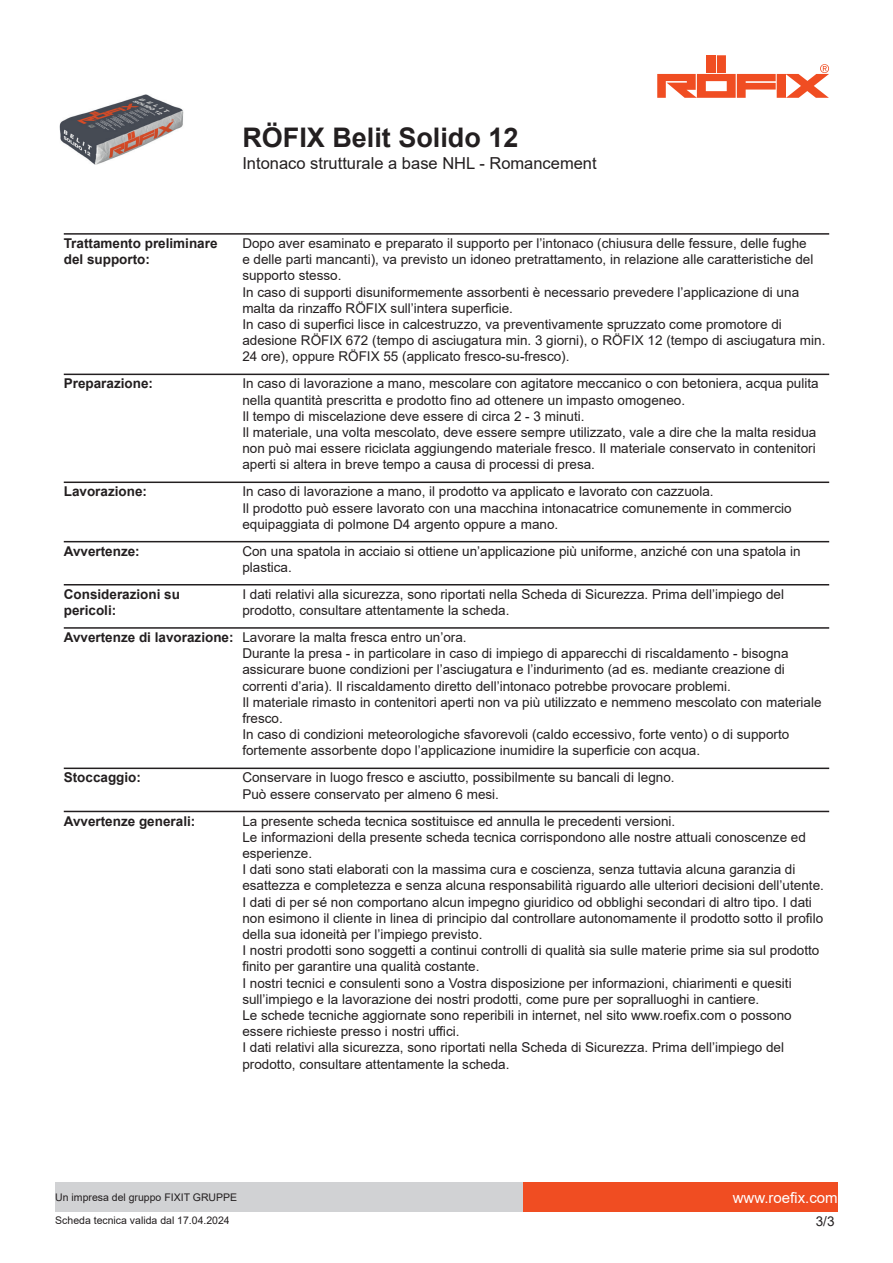
<style>
.page{position:relative;width:893px;height:1263px;background:#fff}
.page>*{position:absolute;margin:0;border:0;box-sizing:border-box;transform-origin:0 0}
.t1{font:700 27px "Arial";color:#231f20}
.t2{font:16.5px "Arial";color:#231f20}
.t3{font:15px "Arial";color:#fff}
.t4{font:13.5px/16.2px "Arial";color:#231f20}
.t5{font:700 13.5px/16.2px "Arial";color:#231f20}
.t6{font:10.5px "Arial";color:#231f20}
.s1{font-weight:700}
</style>
<div class="page">
<img style="left:59px;top:95px;width:125px;height:70px">
<div style="left:717px;top:55px;width:9px;height:18px;background:#f04d22"></div>
<div style="left:707px;top:55px;width:9px;height:18px;background:#f04d22"></div>
<svg style="left:657px;top:64px;width:172px;height:34px"></svg>
<div style="left:523px;top:1182px;width:315px;height:30px;background:#f04d22"></div>
<div style="left:55px;top:1182px;width:468px;height:30px;background:#d1d2d4"></div>
<hr style="left:64px;top:233px;width:765px;height:2px;background:#231f20">
<hr style="left:64px;top:374px;width:765px;height:1px;background:#231f20">
<hr style="left:64px;top:481px;width:765px;height:2px;background:#231f20">
<hr style="left:64px;top:541px;width:765px;height:1px;background:#231f20">
<hr style="left:64px;top:584px;width:765px;height:1px;background:#231f20">
<hr style="left:64px;top:627px;width:765px;height:2px;background:#231f20">
<hr style="left:64px;top:767px;width:765px;height:2px;background:#231f20">
<hr style="left:64px;top:811px;width:765px;height:1px;background:#231f20">
<h1 class="t1" style="left:242px;top:119px;width:278px">RÖFIX Belit Solido 12</h1>
<p class="t2" style="left:242px;top:152px;width:356px">Intonaco strutturale a base NHL - Romancement</p>
<p class="t5" style="left:64px;top:235px;width:155px">Trattamento preliminare del supporto:</p>
<p class="t4" style="left:242px;top:235px;width:584px">Dopo aver esaminato e preparato il supporto per l’intonaco (chiusura delle fessure, delle fughe<br>e delle parti mancanti), va previsto un idoneo pretrattamento, in relazione alle caratteristiche del supporto stesso.<br>In caso di supporti disuniformemente assorbenti è necessario prevedere l’applicazione di una malta da rinzaffo RÖFIX sull’intera superficie.<br>In caso di superfici lisce in calcestruzzo, va preventivamente spruzzato come promotore di adesione RÖFIX 672 (tempo di asciugatura min. 3 giorni), o RÖFIX 12 (tempo di asciugatura min.<br>24 ore), oppure RÖFIX 55 (applicato fresco-su-fresco).</p>
<p class="t5" style="left:64px;top:376px;width:91px">Preparazione:</p>
<p class="t4" style="left:242px;top:375px;width:578px">In caso di lavorazione a mano, mescolare con agitatore meccanico o con betoniera, acqua pulita nella quantità prescritta e prodotto fino ad ottenere un impasto omogeneo.<br>Il tempo di miscelazione deve essere di circa 2 - 3 minuti.<br>Il materiale, una volta mescolato, deve essere sempre utilizzato, vale a dire che la malta residua non può mai essere riciclata aggiungendo materiale fresco. Il materiale conservato in contenitori aperti si altera in breve tempo a causa di processi di presa.</p>
<p class="t5" style="left:64px;top:484px;width:85px">Lavorazione:</p>
<p class="t4" style="left:242px;top:483px;width:551px">In caso di lavorazione a mano, il prodotto va applicato e lavorato con cazzuola.<br>Il prodotto può essere lavorato con una macchina intonacatrice comunemente in commercio equipaggiata di polmone D4 argento oppure a mano.</p>
<p class="t5" style="left:64px;top:543px;width:78px">Avvertenze:</p>
<p class="t4" style="left:242px;top:543px;width:560px">Con una spatola in acciaio si ottiene un’applicazione più uniforme, anziché con una spatola in plastica.</p>
<p class="t5" style="left:64px;top:586px;width:118px">Considerazioni su pericoli:</p>
<p class="t4" style="left:242px;top:586px;width:543px">I dati relativi alla sicurezza, sono riportati nella Scheda di Sicurezza. Prima dell’impiego del prodotto, consultare attentamente la scheda.</p>
<p class="t4" style="left:242px;top:629px;width:581px;text-indent:-179px"><span class="s1">Avvertenze di lavorazione:</span> Lavorare la malta fresca entro un’ora.<br>Durante la presa - in particolare in caso di impiego di apparecchi di riscaldamento - bisogna assicurare buone condizioni per l’asciugatura e l’indurimento (ad es. mediante creazione di correnti d’aria). Il riscaldamento diretto dell’intonaco potrebbe provocare problemi.<br>Il materiale rimasto in contenitori aperti non va più utilizzato e nemmeno mescolato con materiale fresco.<br>In caso di condizioni meteorologiche sfavorevoli (caldo eccessivo, forte vento) o di supporto fortemente assorbente dopo l’applicazione inumidire la superficie con acqua.</p>
<p class="t5" style="left:64px;top:770px;width:79px">Stoccaggio:</p>
<p class="t4" style="left:242px;top:769px;width:434px">Conservare in luogo fresco e asciutto, possibilmente su bancali di legno.<br>Può essere conservato per almeno 6 mesi.</p>
<p class="t5" style="left:64px;top:813px;width:133px">Avvertenze generali:</p>
<p class="t4" style="left:242px;top:813px;width:583px">La presente scheda tecnica sostituisce ed annulla le precedenti versioni.<br>Le informazioni della presente scheda tecnica corrispondono alle nostre attuali conoscenze ed esperienze.<br>I dati sono stati elaborati con la massima cura e coscienza, senza tuttavia alcuna garanzia di esattezza e completezza e senza alcuna responsabilità riguardo alle ulteriori decisioni dell’utente.<br>I dati di per sé non comportano alcun impegno giuridico od obblighi secondari di altro tipo. I dati non esimono il cliente in linea di principio dal controllare autonomamente il prodotto sotto il profilo della sua idoneità per l’impiego previsto.<br>I nostri prodotti sono soggetti a continui controlli di qualità sia sulle materie prime sia sul prodotto finito per garantire una qualità costante.<br>I nostri tecnici e consulenti sono a Vostra disposizione per informazioni, chiarimenti e quesiti sull’impiego e la lavorazione dei nostri prodotti, come pure per sopralluoghi in cantiere.<br>Le schede tecniche aggiornate sono reperibili in internet, nel sito www.roefix.com o possono essere richieste presso i nostri uffici.<br>I dati relativi alla sicurezza, sono riportati nella Scheda di Sicurezza. Prima dell’impiego del prodotto, consultare attentamente la scheda.</p>
<p class="t6" style="left:55px;top:1190px;width:183px">Un impresa del gruppo FIXIT GRUPPE</p>
<p class="t3" style="left:733px;top:1187px;width:107px">www.roefix.com</p>
<p class="t6" style="left:55px;top:1213px;width:176px">Scheda tecnica valida dal 17.04.2024</p>
<p class="t4" style="left:816px;top:1213px;width:20px">3/3</p>
</div>
